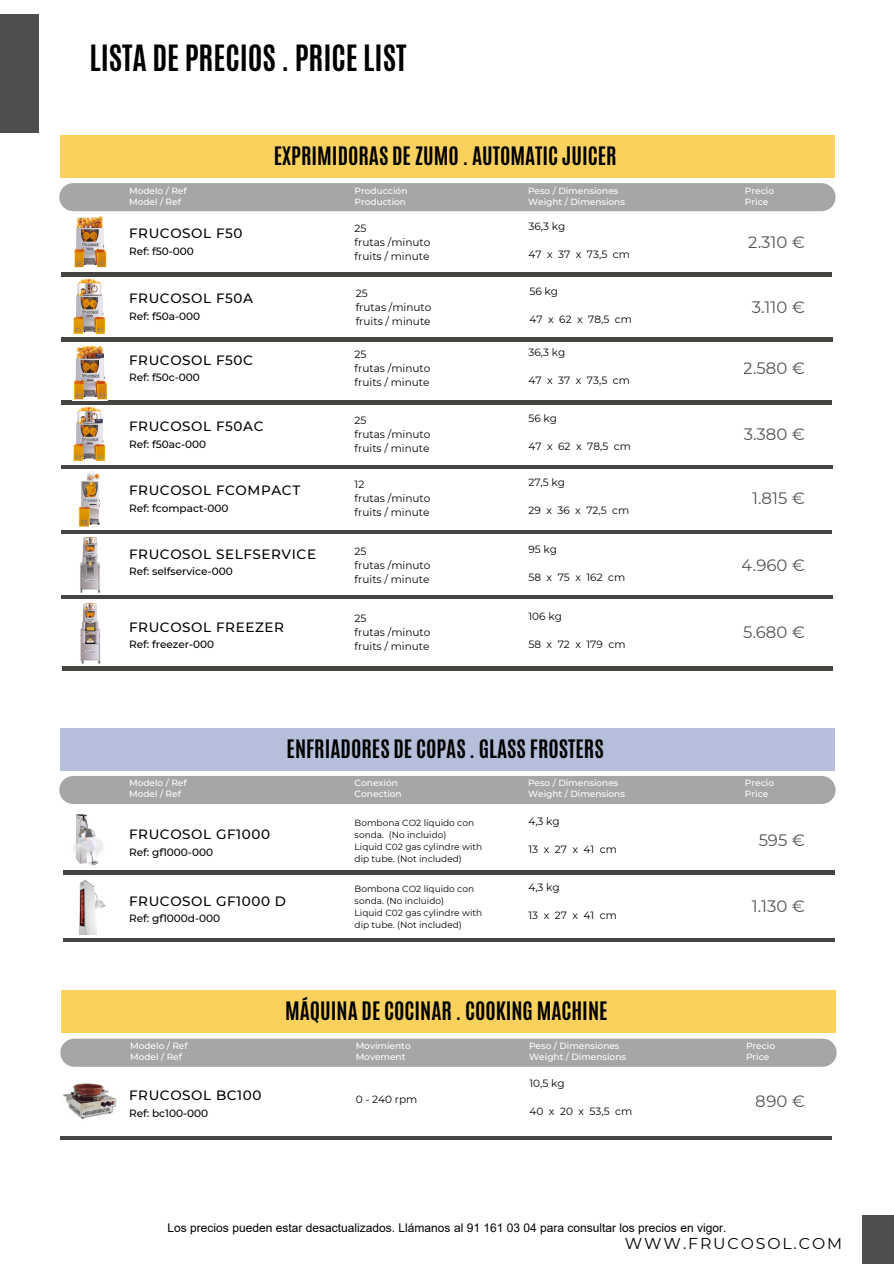
<style>
.page{position:relative;width:894px;height:1264px;background:#fff}
.page>*{position:absolute;margin:0;border:0;box-sizing:border-box;transform-origin:0 0}
.t1{font:700 30.3px "Antonio";color:#000}
.t2{font:700 21.3px "Antonio";color:#000}
.t3{font:16.5px "Montserrat";color:#000}
.t4{font:15.75px "Montserrat";letter-spacing:.12em;color:#000}
.t5{font:500 13.5px "Montserrat";letter-spacing:.045em;color:#000}
.t6{font:12px "Arial";color:#000}
.t7{font:10.5px "Montserrat";color:#000}
.t8{font:500 10.5px "Montserrat";color:#000}
.t9{font:500 9px "Montserrat";color:#fff}
.t10{font:9px/12px "Montserrat";color:#000}
</style>
<div class="page">
<div style="left:862px;top:1215px;width:31px;height:48px;background:#4e4e4e"></div>
<div style="left:0;top:14px;width:39px;height:118px;background:#4e4e4e"></div>
<hr style="left:61px;top:273px;width:770px;height:3px;background:#444440">
<hr style="left:61px;top:400px;width:771px;height:4px;background:#444440">
<hr style="left:61px;top:530px;width:770px;height:4px;background:#444440">
<hr style="left:62px;top:666px;width:770px;height:4px;background:#444440">
<div style="left:60px;top:728px;width:774px;height:42px;background:#b5beda"></div>
<div style="left:73px;top:776px;width:748px;height:28px;background:#a6a6a6"></div>
<svg style="left:72px;top:211px;width:751px;height:1px"></svg>
<hr style="left:61px;top:338px;width:771px;height:3px;background:#444440">
<hr style="left:61px;top:465px;width:772px;height:4px;background:#444440">
<hr style="left:61px;top:595px;width:771px;height:4px;background:#444440">
<hr style="left:63px;top:870px;width:771px;height:4px;background:#444440">
<hr style="left:63px;top:938px;width:771px;height:3px;background:#444440">
<hr style="left:60px;top:1136px;width:772px;height:3px;background:#444440">
<div style="left:62px;top:989px;width:773px;height:43px;background:#fad15d"></div>
<img style="left:74px;top:216px;width:33px;height:52px">
<img style="left:73px;top:814px;width:30px;height:52px">
<img style="left:63px;top:1083px;width:54px;height:36px">
<img style="left:73px;top:280px;width:33px;height:54px">
<img style="left:73px;top:345px;width:34px;height:55px">
<img style="left:78px;top:471px;width:22px;height:56px">
<img style="left:73px;top:407px;width:33px;height:54px">
<img style="left:80px;top:538px;width:21px;height:55px">
<img style="left:80px;top:602px;width:21px;height:62px">
<img style="left:79px;top:880px;width:27px;height:54px">
<div style="left:60px;top:135px;width:774px;height:43px;background:#fad15d"></div>
<div style="left:73px;top:183px;width:748px;height:28px;background:#a6a6a6"></div>
<div style="left:74px;top:1038px;width:748px;height:28px;background:#a6a6a6"></div>
<p class="t1" style="left:89px;top:36px;width:318px">LISTA DE PRECIOS . PRICE LIST</p>
<p class="t2" style="left:274px;top:141px;width:344px">EXPRIMIDORAS DE ZUMO . AUTOMATIC JUICER</p>
<p class="t9" style="left:129px;top:186px;width:59px">Modelo / Ref</p>
<p class="t9" style="left:129px;top:196px;width:53px">Model / Ref</p>
<p class="t9" style="left:354px;top:186px;width:54px">Producción</p>
<p class="t9" style="left:354px;top:196px;width:53px">Production</p>
<p class="t9" style="left:528px;top:186px;width:92px">Peso / Dimensiones</p>
<p class="t9" style="left:528px;top:196px;width:98px">Weight / Dimensions</p>
<p class="t5" style="left:129px;top:225px;width:115px">FRUCOSOL F50</p>
<p class="t8" style="left:129px;top:245px;width:66px">Ref: f50-000</p>
<p class="t7" style="left:354px;top:222px;width:13px">25</p>
<p class="t7" style="left:354px;top:236px;width:77px">frutas /minuto</p>
<p class="t7" style="left:354px;top:250px;width:76px">fruits / minute</p>
<p class="t7" style="left:528px;top:219px;width:38px">36,3 kg</p>
<p class="t7" style="left:528px;top:247px;width:103px">47 x 37 x 73,5 cm</p>
<p class="t5" style="left:129px;top:290px;width:125px">FRUCOSOL F50A</p>
<p class="t8" style="left:129px;top:309px;width:73px">Ref: f50a-000</p>
<p class="t7" style="left:355px;top:287px;width:13px">25</p>
<p class="t7" style="left:355px;top:301px;width:77px">frutas /minuto</p>
<p class="t7" style="left:355px;top:315px;width:76px">fruits / minute</p>
<p class="t7" style="left:529px;top:285px;width:30px">56 kg</p>
<p class="t7" style="left:529px;top:313px;width:104px">47 x 62 x 78,5 cm</p>
<p class="t5" style="left:129px;top:351px;width:125px">FRUCOSOL F50C</p>
<p class="t8" style="left:129px;top:371px;width:72px">Ref: f50c-000</p>
<p class="t7" style="left:354px;top:348px;width:13px">25</p>
<p class="t7" style="left:354px;top:362px;width:77px">frutas /minuto</p>
<p class="t7" style="left:354px;top:376px;width:76px">fruits / minute</p>
<p class="t7" style="left:528px;top:346px;width:38px">36,3 kg</p>
<p class="t7" style="left:528px;top:374px;width:103px">47 x 37 x 73,5 cm</p>
<p class="t5" style="left:129px;top:418px;width:136px">FRUCOSOL F50AC</p>
<p class="t8" style="left:129px;top:438px;width:79px">Ref: f50ac-000</p>
<p class="t5" style="left:129px;top:482px;width:173px">FRUCOSOL FCOMPACT</p>
<p class="t8" style="left:129px;top:502px;width:101px">Ref: fcompact-000</p>
<p class="t5" style="left:129px;top:545px;width:188px">FRUCOSOL SELFSERVICE</p>
<p class="t8" style="left:129px;top:565px;width:105px">Ref: selfservice-000</p>
<p class="t5" style="left:129px;top:618px;width:156px">FRUCOSOL FREEZER</p>
<p class="t8" style="left:129px;top:638px;width:87px">Ref: freezer-000</p>
<p class="t7" style="left:354px;top:414px;width:13px">25</p>
<p class="t7" style="left:354px;top:428px;width:77px">frutas /minuto</p>
<p class="t7" style="left:354px;top:442px;width:76px">fruits / minute</p>
<p class="t7" style="left:354px;top:478px;width:11px">12</p>
<p class="t7" style="left:354px;top:492px;width:77px">frutas /minuto</p>
<p class="t7" style="left:354px;top:506px;width:76px">fruits / minute</p>
<p class="t7" style="left:354px;top:544px;width:13px">25</p>
<p class="t7" style="left:354px;top:558px;width:77px">frutas /minuto</p>
<p class="t7" style="left:354px;top:572px;width:76px">fruits / minute</p>
<p class="t7" style="left:354px;top:611px;width:13px">25</p>
<p class="t7" style="left:354px;top:625px;width:77px">frutas /minuto</p>
<p class="t7" style="left:354px;top:639px;width:76px">fruits / minute</p>
<p class="t7" style="left:528px;top:412px;width:30px">56 kg</p>
<p class="t7" style="left:528px;top:440px;width:104px">47 x 62 x 78,5 cm</p>
<p class="t7" style="left:528px;top:476px;width:38px">27,5 kg</p>
<p class="t7" style="left:528px;top:504px;width:102px">29 x 36 x 72,5 cm</p>
<p class="t7" style="left:528px;top:542px;width:30px">95 kg</p>
<p class="t7" style="left:528px;top:570px;width:98px">58 x 75 x 162 cm</p>
<p class="t7" style="left:528px;top:609px;width:35px">106 kg</p>
<p class="t7" style="left:528px;top:637px;width:98px">58 x 72 x 179 cm</p>
<p class="t9" style="left:129px;top:777px;width:59px">Modelo / Ref</p>
<p class="t9" style="left:129px;top:788px;width:53px">Model / Ref</p>
<p class="t5" style="left:129px;top:826px;width:142px">FRUCOSOL GF1000</p>
<p class="t8" style="left:129px;top:845px;width:85px">Ref: gf1000-000</p>
<p class="t2" style="left:286px;top:733px;width:319px">ENFRIADORES DE COPAS . GLASS FROSTERS</p>
<p class="t9" style="left:354px;top:777px;width:45px">Conexión</p>
<p class="t9" style="left:354px;top:788px;width:49px">Conection</p>
<p class="t10" style="left:354px;top:816px;width:121px">Bombona CO2 líquido con sonda. (No incluido)</p>
<p class="t10" style="left:354px;top:840px;width:129px">Liquid C02 gas cylindre with dip tube. (Not included)</p>
<p class="t9" style="left:528px;top:777px;width:92px">Peso / Dimensiones</p>
<p class="t9" style="left:528px;top:788px;width:98px">Weight / Dimensions</p>
<p class="t7" style="left:528px;top:814px;width:33px">4,3 kg</p>
<p class="t7" style="left:528px;top:842px;width:90px">13 x 27 x 41 cm</p>
<p class="t5" style="left:129px;top:892px;width:158px">FRUCOSOL GF1000 D</p>
<p class="t8" style="left:129px;top:912px;width:93px">Ref: gf1000d-000</p>
<p class="t10" style="left:354px;top:882px;width:121px">Bombona CO2 líquido con sonda. (No incluido)</p>
<p class="t10" style="left:354px;top:906px;width:129px">Liquid C02 gas cylindre with dip tube. (Not included)</p>
<p class="t7" style="left:528px;top:880px;width:33px">4,3 kg</p>
<p class="t7" style="left:528px;top:908px;width:90px">13 x 27 x 41 cm</p>
<p class="t9" style="left:130px;top:1040px;width:59px">Modelo / Ref</p>
<p class="t9" style="left:130px;top:1051px;width:53px">Model / Ref</p>
<p class="t5" style="left:129px;top:1086px;width:134px">FRUCOSOL BC100</p>
<p class="t8" style="left:129px;top:1106px;width:81px">Ref: bc100-000</p>
<p class="t2" style="left:285px;top:995px;width:324px">MÁQUINA DE COCINAR . COOKING MACHINE</p>
<p class="t9" style="left:355px;top:1040px;width:56px">Movimiento</p>
<p class="t9" style="left:355px;top:1051px;width:51px">Movement</p>
<p class="t7" style="left:355px;top:1092px;width:63px">0 - 240 rpm</p>
<p class="t9" style="left:529px;top:1040px;width:92px">Peso / Dimensiones</p>
<p class="t9" style="left:529px;top:1051px;width:98px">Weight / Dimensions</p>
<p class="t7" style="left:529px;top:1076px;width:37px">10,5 kg</p>
<p class="t7" style="left:529px;top:1104px;width:104px">40 x 20 x 53,5 cm</p>
<p class="t9" style="left:744px;top:186px;width:31px">Precio</p>
<p class="t9" style="left:744px;top:196px;width:25px">Price</p>
<h3 class="t3" style="left:748px;top:232px;width:58px">2.310 €</h3>
<h3 class="t3" style="left:751px;top:297px;width:55px">3.110 €</h3>
<h3 class="t3" style="left:743px;top:358px;width:63px">2.580 €</h3>
<h3 class="t3" style="left:743px;top:424px;width:63px">3.380 €</h3>
<h3 class="t3" style="left:751px;top:488px;width:54px">1.815 €</h3>
<h3 class="t3" style="left:741px;top:554px;width:65px">4.960 €</h3>
<h3 class="t3" style="left:742px;top:621px;width:63px">5.680 €</h3>
<p class="t9" style="left:744px;top:777px;width:31px">Precio</p>
<p class="t9" style="left:744px;top:788px;width:25px">Price</p>
<h3 class="t3" style="left:758px;top:830px;width:48px">595 €</h3>
<h3 class="t3" style="left:751px;top:896px;width:55px">1.130 €</h3>
<p class="t9" style="left:745px;top:1040px;width:31px">Precio</p>
<p class="t9" style="left:745px;top:1051px;width:25px">Price</p>
<h3 class="t3" style="left:755px;top:1090px;width:51px">890 €</h3>
<p class="t6" style="left:167px;top:1219px;width:560px">Los precios pueden estar desactualizados. Llámanos al 91 161 03 04 para consultar los precios en vigor.</p>
<p class="t4" style="left:624px;top:1233px;width:218px">WWW.FRUCOSOL.COM</p>
</div>
